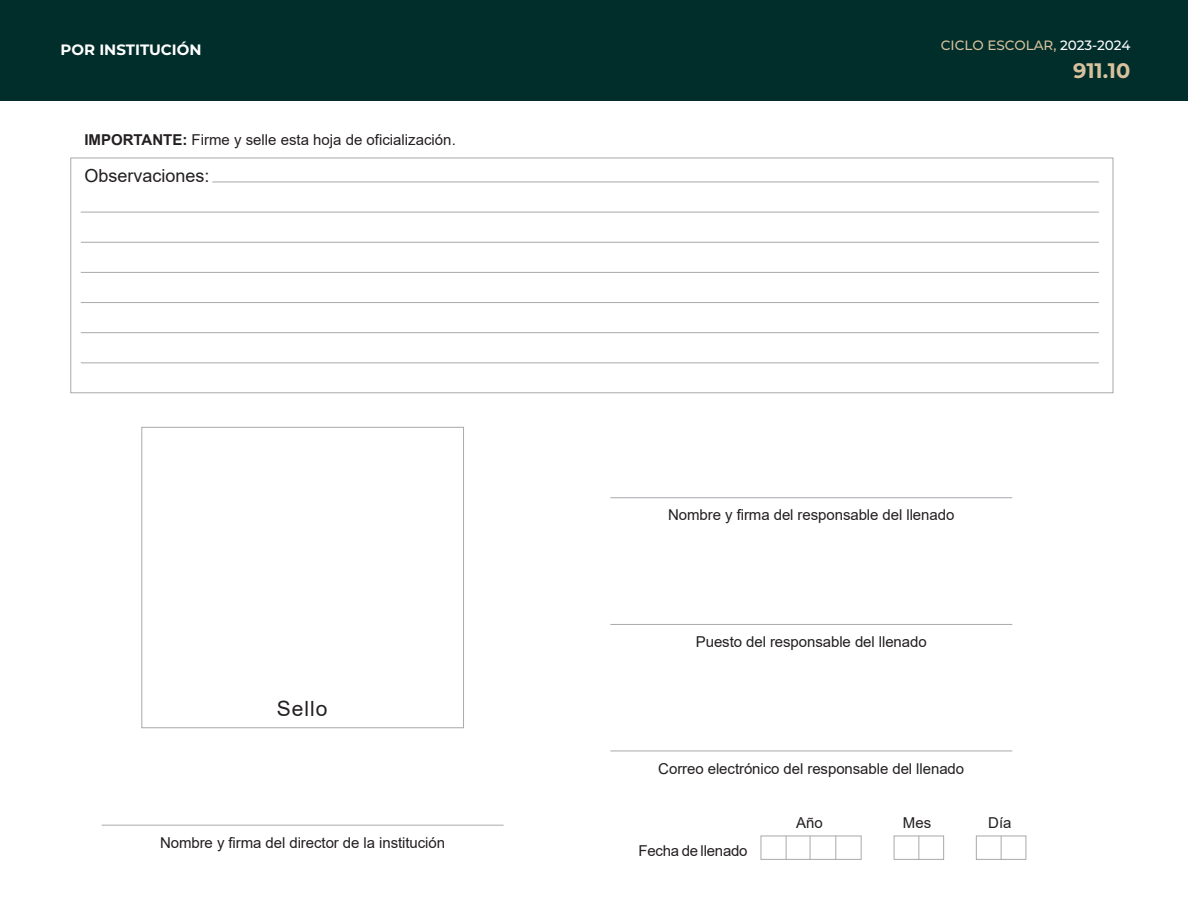
<style>
.page{position:relative;width:1188px;height:918px;background:#fff}
.page>*{position:absolute;margin:0;border:0;box-sizing:border-box;transform-origin:0 0}
.t1{font:700 21px "Montserrat";color:#d7c29d}
.t2{font:21px "Arial";letter-spacing:.05em;color:#231f20}
.t3{font:18px "Arial";color:#231f20}
.t4{font:15px "Arial";letter-spacing:-.005em;color:#231f20}
.t5{font:700 15px "Montserrat";color:#fff}
.t6{font:500 13.5px "Montserrat";color:#d7c29d}
.s1{font-weight:700}
.s2{color:#fff}
</style>
<div class="page">
<div style="left:0;top:0;width:1188px;height:100px;background:#012d2a"></div>
<hr style="left:610px;top:624px;width:402px;height:1px;background:#a8a9ad">
<hr style="left:610px;top:497px;width:402px;height:1px;background:#a8a9ad">
<hr style="left:610px;top:751px;width:402px;height:1px;background:#a8a9ad">
<hr style="left:102px;top:825px;width:402px;height:1px;background:#a8a9ad">
<hr style="left:212px;top:182px;width:887px;height:1px;background:#a8a9ad">
<hr style="left:81px;top:212px;width:1018px;height:1px;background:#a8a9ad">
<hr style="left:81px;top:242px;width:1018px;height:1px;background:#a8a9ad">
<hr style="left:81px;top:272px;width:1018px;height:1px;background:#a8a9ad">
<hr style="left:81px;top:302px;width:1018px;height:1px;background:#a8a9ad">
<hr style="left:81px;top:332px;width:1018px;height:1px;background:#a8a9ad">
<hr style="left:81px;top:363px;width:1018px;height:1px;background:#a8a9ad">
<svg style="left:810px;top:838px;width:1px;height:20px"></svg>
<svg style="left:786px;top:838px;width:1px;height:20px"></svg>
<svg style="left:836px;top:838px;width:1px;height:20px"></svg>
<svg style="left:919px;top:838px;width:1px;height:20px"></svg>
<svg style="left:1001px;top:838px;width:1px;height:20px"></svg>
<div style="left:761px;top:836px;width:100px;height:24px;border:1px solid #a8a9ad"></div>
<div style="left:894px;top:836px;width:50px;height:24px;border:1px solid #a8a9ad"></div>
<div style="left:976px;top:836px;width:50px;height:24px;border:1px solid #a8a9ad"></div>
<div style="left:142px;top:427px;width:322px;height:301px;border:1px solid #a8a9ad"></div>
<div style="left:71px;top:158px;width:1042px;height:235px;border:1px solid #a8a9ad"></div>
<p class="t5" style="left:60px;top:39px;width:143px">POR INSTITUCIÓN</p>
<p class="t4" style="left:84px;top:129px;width:373px"><span class="s1">IMPORTANTE:</span> Firme y selle esta hoja de oficialización.</p>
<p class="t3" style="left:85px;top:163px;width:127px">Observaciones:</p>
<h1 class="t2" style="left:277px;top:695px;width:52px">Sello</h1>
<p class="t4" style="left:160px;top:832px;width:287px">Nombre y firma del director de la institución</p>
<p class="t6" style="left:941px;top:36px;width:191px">CICLO ESCOLAR, <span class="s2">2023-2024</span></p>
<h1 class="t1" style="left:1073px;top:56px;width:59px">911.10</h1>
<p class="t4" style="left:668px;top:505px;width:288px">Nombre y firma del responsable del llenado</p>
<p class="t4" style="left:696px;top:631px;width:232px">Puesto del responsable del llenado</p>
<p class="t4" style="left:658px;top:758px;width:307px">Correo electrónico del responsable del llenado</p>
<p class="t4" style="left:639px;top:840px;width:111px">Fecha de llenado</p>
<p class="t4" style="left:796px;top:812px;width:28px">Año</p>
<p class="t4" style="left:903px;top:812px;width:30px">Mes</p>
<p class="t4" style="left:988px;top:812px;width:25px">Día</p>
</div>
